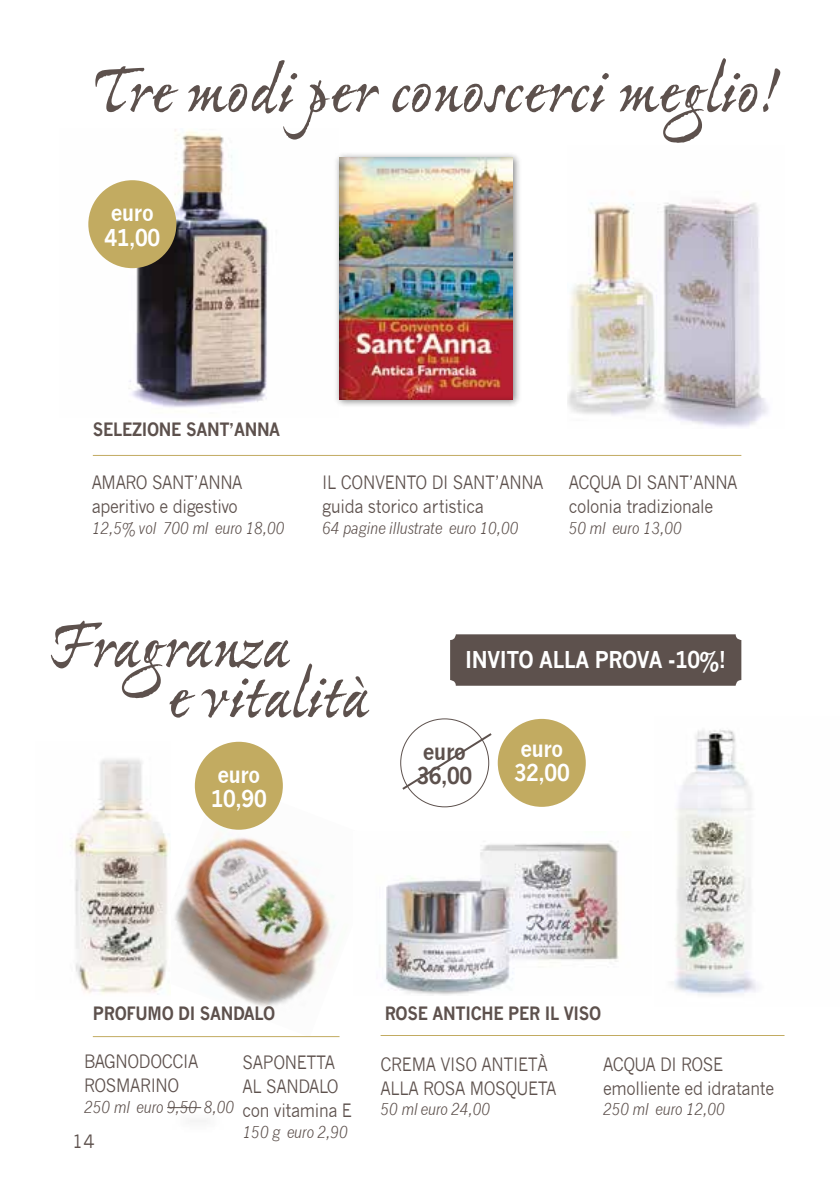
<style>
.page{position:relative;width:840px;height:1191px;background:#fff}
.page>*{position:absolute;margin:0;border:0;box-sizing:border-box;transform-origin:0 0}
.t1{font:700 70.8px/50px "Ex Ponto Pro";letter-spacing:-.01em;color:#5d514d}
.t2{font:700 22.6px/24px "News Gothic";letter-spacing:-.02em;color:#fff;scale:.9 1}
.t3{font:700 22.6px/24px "News Gothic";letter-spacing:-.02em;color:#5d514d;scale:.9 1}
.t4{font:18px/24px "News Gothic";letter-spacing:-.02em;color:#5d514d;scale:.9 1}
.t5{font:700 18px "News Gothic";letter-spacing:-.02em;color:#5d514d;scale:.9 1}
.t6{font:18px "News Gothic";letter-spacing:-.02em;color:#5d514d}
.t7{font:italic 16px "News Gothic";letter-spacing:-.02em;color:#5d514d;scale:.9 1}
</style>
<div class="page">
<img style="left:174px;top:778px;width:166px;height:259px">
<img style="left:89px;top:129px;width:180px;height:279px">
<hr style="left:93px;top:455px;width:648px;height:1px;background:#c2ab61">
<div style="left:88px;top:180px;width:88px;height:88px;background:#c2ab61;border-radius:50%"></div>
<div style="left:333px;top:152px;width:188px;height:256px;background:#000;opacity:.5"></div>
<div style="left:338px;top:157px;width:176px;height:244px;background:#000;opacity:.3"></div>
<img style="left:567px;top:199px;width:201px;height:228px">
<hr style="left:93px;top:1036px;width:246px;height:1px;background:#c2ab61">
<div style="left:195px;top:742px;width:88px;height:87px;background:#c2ab61;border-radius:50%"></div>
<img style="left:70px;top:759px;width:99px;height:235px">
<hr style="left:380px;top:1035px;width:404px;height:1px;background:#c2ab61">
<img style="left:671px;top:729px;width:87px;height:266px">
<div style="left:450px;top:634px;width:291px;height:51px;background:#5d514d;border-radius:6px"></div>
<svg style="left:400px;top:731px;width:92px;height:60px"></svg>
<div style="left:497px;top:719px;width:88px;height:88px;background:#c2ab61;border-radius:50%"></div>
<img style="left:384px;top:843px;width:235px;height:152px">
<hr style="left:167px;top:1107px;width:34px;height:1px;background:#5d514d">
<h1 class="t1" style="left:91px;top:70px;width:691px">Tre modi per conoscerci meglio!</h1>
<p class="t2" style="left:104px;top:201px;width:63px">euro<br>41,00</p>
<p class="t5" style="left:93px;top:418px;width:209px">SELEZIONE SANT’ANNA</p>
<p class="t4" style="left:92px;top:471px;width:169px">AMARO SANT’ANNA aperitivo e digestivo</p>
<p class="t7" style="left:92px;top:519px;width:216px">12,5% vol 700 ml euro 18,00</p>
<p class="t4" style="left:322px;top:471px;width:247px">IL CONVENTO DI SANT’ANNA guida storico artistica</p>
<p class="t7" style="left:322px;top:519px;width:220px">64 pagine illustrate euro 10,00</p>
<p class="t4" style="left:568px;top:471px;width:189px">ACQUA DI SANT’ANNA colonia tradizionale</p>
<p class="t7" style="left:568px;top:519px;width:127px">50 ml euro 13,00</p>
<h1 class="t1" style="left:166px;top:625px;width:204px;text-indent:-117px">Fragranza<br>e vitalità</h1>
<p class="t2" style="left:211px;top:762px;width:63px">euro<br>10,90</p>
<p class="t2" style="left:465px;top:647px;width:291px">INVITO ALLA PROVA -10%!</p>
<p class="t3" style="left:416px;top:739px;width:63px">euro<br>36,00</p>
<p class="t2" style="left:513px;top:737px;width:63px">euro<br>32,00</p>
<p class="t5" style="left:93px;top:1002px;width:204px">PROFUMO DI SANDALO</p>
<p class="t4" style="left:84px;top:1050px;width:128px">BAGNODOCCIA<br>ROSMARINO</p>
<p class="t7" style="left:84px;top:1097px;width:168px">250 ml euro 9,50 8,00</p>
<p class="t6" style="left:72px;top:1130px;width:24px">14</p>
<p class="t4" style="left:242px;top:1050px;width:123px">SAPONETTA<br>AL SANDALO con vitamina E</p>
<p class="t7" style="left:242px;top:1122px;width:119px">150 g euro 2,90</p>
<p class="t5" style="left:384px;top:1002px;width:242px">ROSE ANTICHE PER IL VISO</p>
<p class="t4" style="left:380px;top:1052px;width:197px">CREMA VISO ANTIETÀ<br>ALLA ROSA MOSQUETA</p>
<p class="t7" style="left:380px;top:1100px;width:124px">50 ml euro 24,00</p>
<p class="t4" style="left:602px;top:1052px;width:191px">ACQUA DI ROSE emolliente ed idratante</p>
<p class="t7" style="left:602px;top:1100px;width:137px">250 ml euro 12,00</p>
</div>
